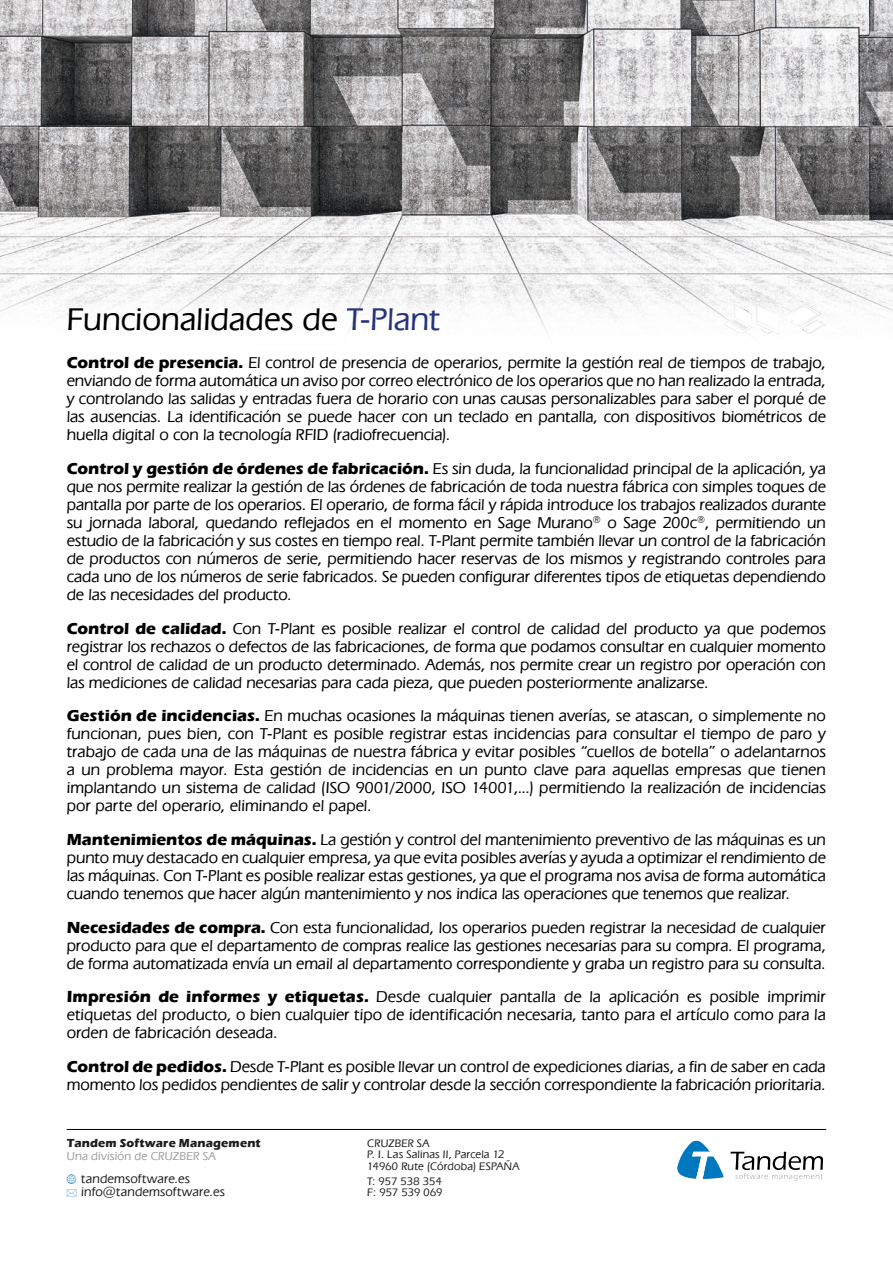
<style>
.page{position:relative;width:893px;height:1263px;background:#fff}
.page>*{position:absolute;margin:0;border:0;box-sizing:border-box;transform-origin:0 0}
.t1{font:500 33px "Eras IT Cby BT";color:#000}
.t2{font:500 16.5px/18px "Eras IT Cby BT";letter-spacing:-.005em;color:#000;text-align:justify}
.textos_pequeños_8{font:500 13.05px "Eras IT Cby BT";letter-spacing:.015em;color:#1d1d1b}
.textos_pequeños_8-2{font:700 12px "Eras ITC";letter-spacing:.015em;color:#1d1d1b}
.textos_pequeños_8-3{font:500 12px "Eras IT Cby BT";letter-spacing:.015em;color:#9d9d9d}
.textos_pequeños_8-4{font:500 11.4px "Eras IT Cby BT";letter-spacing:.015em;color:#1d1d1b}
.s1{color:#283479}
.s2{font-family:"Eras ITC";font-weight:700}
</style>
<div class="page">
<img style="left:0;top:0;width:893px;height:212px">
<svg style="left:0;top:212px;width:893px;height:78px;fill:#f2f1f2"></svg>
<svg style="left:67px;top:1174px;width:9px;height:22px"></svg>
<svg style="left:724px;top:304px;width:102px;height:30px"></svg>
<svg style="left:731px;top:1152px;width:92px;height:28px"></svg>
<svg style="left:677px;top:1140px;width:47px;height:39px"></svg>
<hr style="left:67px;top:1129px;width:759px;height:1px;background:#000">
<p class="t1" style="left:67px;top:299px;width:375px">Funcionalidades de <span class="s1">T-Plant</span></p>
<p class="t2" style="left:67px;top:354px;width:761px"><span class="s2">Control de presencia.</span> El control de presencia de operarios, permite la gestión real de tiempos de trabajo, enviando de forma automática un aviso por correo electrónico de los operarios que no han realizado la entrada, y controlando las salidas y entradas fuera de horario con unas causas personalizables para saber el porqué de las ausencias. La identificación se puede hacer con un teclado en pantalla, con dispositivos biométricos de huella digital o con la tecnología RFID (radiofrecuencia).</p>
<p class="t2" style="left:67px;top:459px;width:761px"><span class="s2">Control y gestión de órdenes de fabricación.</span> Es sin duda, la funcionalidad principal de la aplicación, ya que nos permite realizar la gestión de las órdenes de fabricación de toda nuestra fábrica con simples toques de pantalla por parte de los operarios. El operario, de forma fácil y rápida introduce los trabajos realizados durante su jornada laboral, quedando reflejados en el momento en Sage Murano<sup>®</sup> o Sage 200c<sup>®</sup>, permitiendo un estudio de la fabricación y sus costes en tiempo real. T-Plant permite también llevar un control de la fabricación de productos con números de serie, permitiendo hacer reservas de los mismos y registrando controles para cada uno de los números de serie fabricados. Se pueden configurar diferentes tipos de etiquetas dependiendo de las necesidades del producto.</p>
<p class="t2" style="left:67px;top:619px;width:761px"><span class="s2">Control de calidad.</span> Con T-Plant es posible realizar el control de calidad del producto ya que podemos registrar los rechazos o defectos de las fabricaciones, de forma que podamos consultar en cualquier momento el control de calidad de un producto determinado. Además, nos permite crear un registro por operación con las mediciones de calidad necesarias para cada pieza, que pueden posteriormente analizarse.</p>
<p class="t2" style="left:67px;top:706px;width:761px"><span class="s2">Gestión de incidencias.</span> En muchas ocasiones la máquinas tienen averías, se atascan, o simplemente no funcionan, pues bien, con T-Plant es posible registrar estas incidencias para consultar el tiempo de paro y trabajo de cada una de las máquinas de nuestra fábrica y evitar posibles “cuellos de botella” o adelantarnos a un problema mayor. Esta gestión de incidencias en un punto clave para aquellas empresas que tienen implantando un sistema de calidad (ISO 9001/2000, ISO 14001,...) permitiendo la realización de incidencias por parte del operario, eliminando el papel.</p>
<p class="t2" style="left:67px;top:830px;width:761px"><span class="s2">Mantenimientos de máquinas.</span> La gestión y control del mantenimiento preventivo de las máquinas es un punto muy destacado en cualquier empresa, ya que evita posibles averías y ayuda a optimizar el rendimiento de las máquinas. Con T-Plant es posible realizar estas gestiones, ya que el programa nos avisa de forma automática cuando tenemos que hacer algún mantenimiento y nos indica las operaciones que tenemos que realizar.</p>
<p class="t2" style="left:67px;top:918px;width:761px"><span class="s2">Necesidades de compra.</span> Con esta funcionalidad, los operarios pueden registrar la necesidad de cualquier producto para que el departamento de compras realice las gestiones necesarias para su compra. El programa, de forma automatizada envía un email al departamento correspondiente y graba un registro para su consulta.</p>
<p class="t2" style="left:67px;top:987px;width:761px"><span class="s2">Impresión de informes y etiquetas.</span> Desde cualquier pantalla de la aplicación es posible imprimir etiquetas del producto, o bien cualquier tipo de identificación necesaria, tanto para el artículo como para la orden de fabricación deseada.</p>
<p class="t2" style="left:67px;top:1057px;width:760px"><span class="s2">Control de pedidos.</span> Desde T-Plant es posible llevar un control de expediciones diarias, a fin de saber en cada momento los pedidos pendientes de salir y controlar desde la sección correspondiente la fabricación prioritaria.</p>
<p class="textos_pequeños_8-2" style="left:67px;top:1136px;width:195px">Tandem Software Management</p>
<p class="textos_pequeños_8-3" style="left:67px;top:1149px;width:151px">Una división de CRUZBER SA</p>
<p class="textos_pequeños_8" style="left:81px;top:1171px;width:110px">tandemsoftware.es</p>
<p class="textos_pequeños_8" style="left:81px;top:1184px;width:145px">info@tandemsoftware.es</p>
<p class="textos_pequeños_8-4" style="left:367px;top:1136px;width:64px">CRUZBER SA</p>
<p class="textos_pequeños_8-4" style="left:367px;top:1148px;width:139px">P. I. Las Salinas II, Parcela 12</p>
<p class="textos_pequeños_8-4" style="left:367px;top:1159px;width:154px">14960 Rute (Córdoba) ESPAÑA</p>
<p class="textos_pequeños_8-4" style="left:367px;top:1174px;width:76px">T: 957 538 354</p>
<p class="textos_pequeños_8-4" style="left:367px;top:1185px;width:77px">F: 957 539 069</p>
</div>
